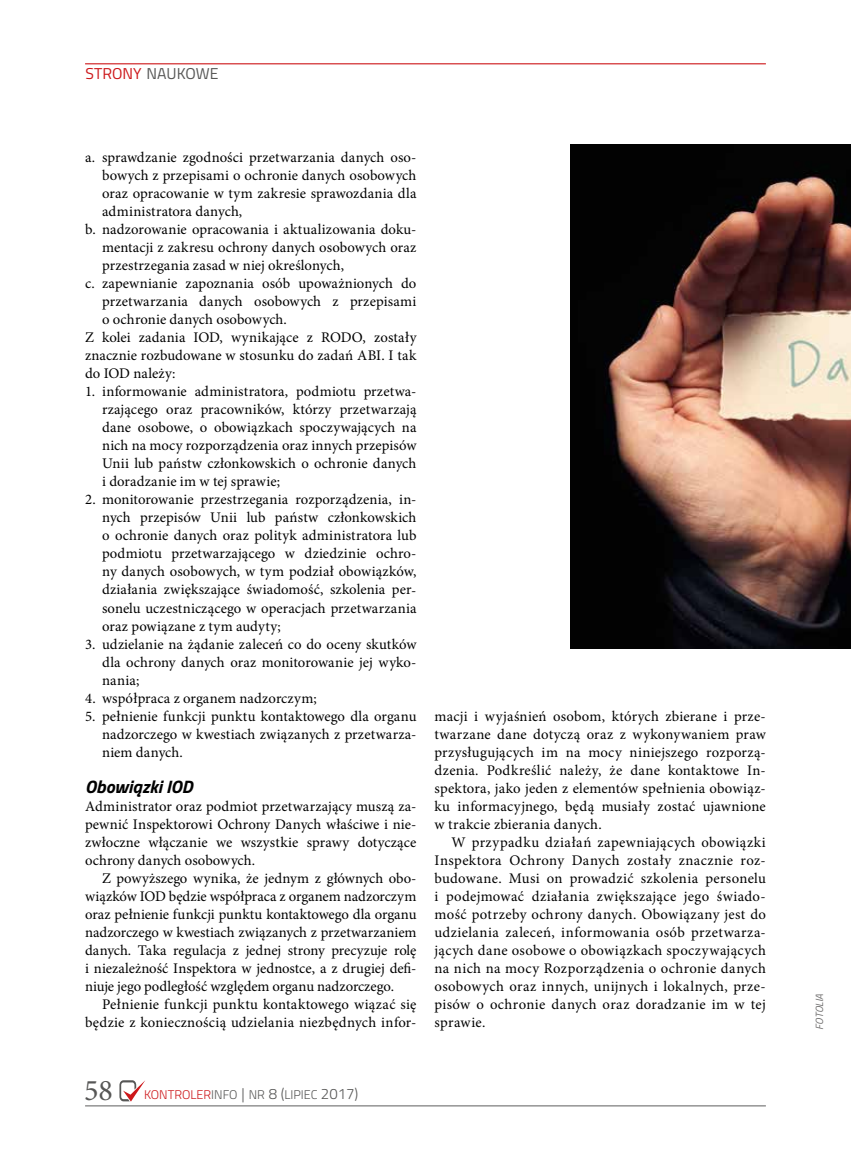
<style>
.page{position:relative;width:851px;height:1149px;background:#fff}
.page>*{position:absolute;margin:0;border:0;box-sizing:border-box;transform-origin:0 0}
.t1{font:30px "Minion Pro";color:#575756}
.t2{font:italic 700 18px "Titillium";color:#000}
.t3{font:15.75px "Titillium";color:#575756}
.t4{font:14.7px/18px "Minion Pro";letter-spacing:.01em;color:#000;text-align:justify}
.t5{font:300 12.6px "Titillium";color:#575756}
.t6{font:italic 10.5px "Titillium";color:#706f6f}
.s1{color:#cd171a}
.s2{font-size:15px}
</style>
<div class="page">
<hr style="left:85px;top:63px;width:680px;height:1px;background:#cd171a">
<svg style="left:119px;top:1080px;width:26px;height:21px"></svg>
<hr style="left:85px;top:1104px;width:680px;height:2px;background:#706f6f">
<img style="left:571px;top:145px;width:279px;height:503px">
<p class="t3" style="left:86px;top:62px;width:134px"><span class="s1">STRONY</span> NAUKOWE</p>
<p class="t4" style="left:85px;top:148px;width:333px">a. sprawdzanie zgodności przetwarzania danych oso-</p>
<p class="t4" style="left:102px;top:166px;width:316px">bowych z przepisami o ochronie danych osobowych</p>
<p class="t4" style="left:102px;top:184px;width:316px">oraz opracowanie w tym zakresie sprawozdania dla</p>
<p class="t4" style="left:102px;top:202px;width:142px">administratora danych,</p>
<p class="t4" style="left:85px;top:220px;width:333px">b. nadzorowanie opracowania i aktualizowania doku-</p>
<p class="t4" style="left:102px;top:238px;width:316px">mentacji z zakresu ochrony danych osobowych oraz</p>
<p class="t4" style="left:102px;top:256px;width:243px">przestrzegania zasad w niej określonych,</p>
<p class="t4" style="left:85px;top:274px;width:333px">c. zapewnianie zapoznania osób upoważnionych do</p>
<p class="t4" style="left:102px;top:292px;width:316px">przetwarzania danych osobowych z przepisami</p>
<p class="t4" style="left:102px;top:310px;width:186px">o ochronie danych osobowych.</p>
<p class="t4" style="left:85px;top:328px;width:333px">Z kolei zadania IOD, wynikające z RODO, zostały</p>
<p class="t4" style="left:85px;top:346px;width:333px">znacznie rozbudowane w stosunku do zadań ABI. I tak</p>
<p class="t4" style="left:85px;top:364px;width:92px">do IOD należy:</p>
<p class="t4" style="left:102px;top:382px;width:316px;text-indent:-17px">1. informowanie administratora, podmiotu przetwa&shy;rzającego oraz pracowników, którzy przetwarzają dane osobowe, o obowiązkach spoczywających na nich na mocy rozporządzenia oraz innych przepisów Unii lub państw członkowskich o ochronie danych i doradzanie im w tej sprawie;</p>
<p class="t4" style="left:102px;top:490px;width:316px;text-indent:-17px">2. monitorowanie przestrzegania rozporządzenia, in&shy;nych przepisów Unii lub państw członkowskich o ochronie danych oraz polityk administratora lub podmiotu przetwarzającego w dziedzinie ochro&shy;ny danych osobowych, w tym podział obowiązków, działania zwiększające świadomość, szkolenia per&shy;sonelu uczestniczącego w operacjach przetwarzania oraz powiązane z tym audyty;</p>
<p class="t4" style="left:102px;top:634px;width:316px;text-indent:-17px">3. udzielanie na żądanie zaleceń co do oceny skutków dla ochrony danych oraz monitorowanie jej wyko&shy;nania;</p>
<p class="t4" style="left:85px;top:688px;width:233px">4. współpraca z organem nadzorczym;</p>
<p class="t4" style="left:102px;top:706px;width:316px;text-indent:-17px">5. pełnienie funkcji punktu kontaktowego dla organu nadzorczego w kwestiach związanych z przetwarza&shy;niem danych.</p>
<p class="t2" style="left:85px;top:772px;width:109px">Obowiązki IOD</p>
<p class="t4" style="left:85px;top:796px;width:333px">Administrator oraz podmiot przetwarzający muszą za&shy;pewnić Inspektorowi Ochrony Danych właściwe i nie&shy;zwłoczne włączanie we wszystkie sprawy dotyczące ochrony danych osobowych.</p>
<p class="t4" style="left:85px;top:868px;width:333px;text-indent:17px">Z powyższego wynika, że jednym z głównych obo&shy;wiązków IOD będzie współpraca z organem nadzorczym oraz pełnienie funkcji punktu kontaktowego dla organu nadzorczego w kwestiach związanych z przetwarzaniem danych. Taka regulacja z jednej strony precyzuje rolę i niezależność Inspektora w jednostce, a z drugiej defi&shy;niuje jego podległość względem organu nadzorczego.</p>
<p class="t4" style="left:85px;top:994px;width:333px;text-align:right">Pełnienie funkcji punktu kontaktowego wiązać się będzie z koniecznością udzielania niezbędnych infor-</p>
<p class="t4" style="left:434px;top:706px;width:333px">macji i wyjaśnień osobom, których zbierane i prze&shy;twarzane dane dotyczą oraz z wykonywaniem praw przysługujących im na mocy niniejszego rozporzą&shy;dzenia. Podkreślić należy, że dane kontaktowe In&shy;spektora, jako jeden z elementów spełnienia obowiąz&shy;ku informacyjnego, będą musiały zostać ujawnione w trakcie zbierania danych.</p>
<p class="t4" style="left:434px;top:832px;width:333px;text-indent:17px">W przypadku działań zapewniających obowiązki Inspektora Ochrony Danych zostały znacznie roz&shy;budowane. Musi on prowadzić szkolenia personelu i podejmować działania zwiększające jego świado&shy;mość potrzeby ochrony danych. Obowiązany jest do udzielania zaleceń, informowania osób przetwarza&shy;jących dane osobowe o obowiązkach spoczywających na nich na mocy Rozporządzenia o ochronie danych osobowych oraz innych, unijnych i lokalnych, prze&shy;pisów o ochronie danych oraz doradzanie im w tej sprawie.</p>
<h1 class="t1" style="left:84px;top:1069px;width:30px">58</h1>
<p class="t5" style="left:144px;top:1084px;width:216px"><span class="s1">KONTROLER</span>INFO <span class="s2">|</span> NR <span class="s2">8 (</span>LIPIEC <span class="s2">2017)</span></p>
<p class="t6" style="left:811px;top:1029px;width:38px;rotate:-90deg">FOTOLIA</p>
</div>
